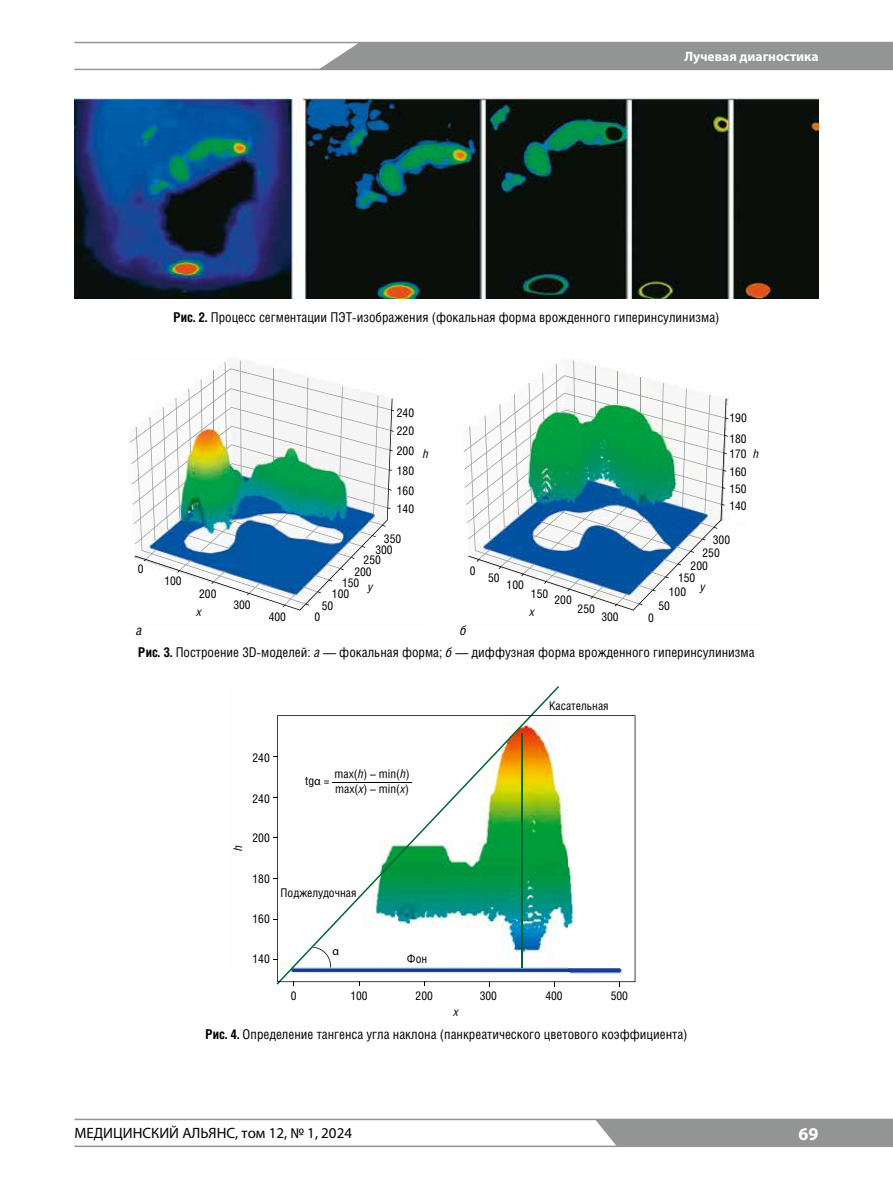
<style>
.page{position:relative;width:893px;height:1191px;background:#fff}
.page>*{position:absolute;margin:0;border:0;box-sizing:border-box;transform-origin:0 0}
.t1{font:700 18px "Myriad Pro";color:#fff}
.t2{font:15px "Myriad Pro";color:#000}
.t3{font:13.5px "Helios Cond C";color:#000}
.t4{font:700 13.5px "Myriad Pro";color:#fff}
.t5{font:italic 13.5px "Helios Cond C";color:#000}
.t6{font:12px/19.6px "Helios Cond C";color:#000}
.t7{font:italic 12px "Helios Cond C";color:#000}
.t8{font:12px "Myriad Pro";color:#000}
.s1{font-weight:700}
.s2{font-style:italic}
.s3{font-family:"Myriad Pro"}
</style>
<div class="page">
<hr style="left:74px;top:1145px;width:819px;height:2px;background:#939494">
<hr style="left:74px;top:1118px;width:819px;height:2px;background:#939494">
<hr style="left:74px;top:42px;width:819px;height:1px;background:#939494">
<hr style="left:74px;top:69px;width:819px;height:1px;background:#939494">
<div style="left:318px;top:43px;width:575px;height:26px;background:#939494"></div>
<div style="left:594px;top:1120px;width:299px;height:26px;background:#939494"></div>
<img style="left:74px;top:98px;width:745px;height:200px">
<svg style="left:463px;top:360px;width:265px;height:246px"></svg>
<svg style="left:130px;top:360px;width:264px;height:247px"></svg>
<svg style="left:276px;top:686px;width:283px;height:298px"></svg>
<svg style="left:277px;top:715px;width:358px;height:267px"></svg>
<svg style="left:313px;top:946px;width:18px;height:21px"></svg>
<hr style="left:332px;top:782px;width:80px;height:1px;background:#000">
<p class="t4" style="left:684px;top:48px;width:136px">Лучевая диагностика</p>
<p class="t3" style="left:173px;top:309px;width:548px"><span class="s1">Рис. 2.</span> Процесс сегментации ПЭТ-изображения (фокальная форма врожденного гиперинсулинизма)</p>
<p class="t6" style="left:138px;top:559px;width:7px">0</p>
<p class="t6" style="left:164px;top:571px;width:19px">100</p>
<p class="t6" style="left:199px;top:583px;width:19px">200</p>
<p class="t7" style="left:197px;top:605px;width:7px">x</p>
<p class="t6" style="left:233px;top:594px;width:19px">300</p>
<p class="t6" style="left:269px;top:606px;width:19px">400</p>
<p class="t6" style="left:397px;top:404px;width:19px;line-height:18px">240<br>220</p>
<p class="t6" style="left:397px;top:441px;width:19px;text-align:justify">200<br>180<br>160</p>
<p class="t6" style="left:397px;top:499px;width:19px">140</p>
<p class="t6" style="left:375px;top:533px;width:27px;line-height:10.9px;text-indent:8px">350<br>300</p>
<p class="t6" style="left:354px;top:553px;width:28px;line-height:12.1px;text-indent:9px">250<br>200</p>
<p class="t6" style="left:332px;top:576px;width:29px;line-height:11.7px;text-indent:10px">150<br>100</p>
<p class="t7" style="left:368px;top:580px;width:7px">y</p>
<p class="t6" style="left:322px;top:596px;width:13px">50</p>
<p class="t6" style="left:314px;top:606px;width:7px">0</p>
<p class="t7" style="left:423px;top:446px;width:7px">h</p>
<p class="t6" style="left:470px;top:561px;width:7px">0</p>
<p class="t6" style="left:488px;top:567px;width:13px">50</p>
<p class="t6" style="left:507px;top:575px;width:19px">100</p>
<p class="t6" style="left:531px;top:583px;width:19px">150</p>
<p class="t6" style="left:555px;top:590px;width:19px">200</p>
<p class="t6" style="left:578px;top:598px;width:19px">250</p>
<p class="t7" style="left:530px;top:605px;width:7px">x</p>
<p class="t6" style="left:601px;top:606px;width:19px">300</p>
<p class="t6" style="left:729px;top:407px;width:19px">190</p>
<p class="t6" style="left:729px;top:430px;width:19px;line-height:15.5px">180<br>170</p>
<p class="t6" style="left:729px;top:463px;width:19px;line-height:17px;text-align:justify">160<br>150<br>140</p>
<p class="t7" style="left:753px;top:446px;width:7px">h</p>
<p class="t6" style="left:713px;top:530px;width:19px">300</p>
<p class="t6" style="left:702px;top:543px;width:19px">250</p>
<p class="t6" style="left:691px;top:555px;width:19px">200</p>
<p class="t6" style="left:678px;top:568px;width:19px">150</p>
<p class="t6" style="left:669px;top:581px;width:19px">100</p>
<p class="t6" style="left:658px;top:596px;width:13px">50</p>
<p class="t6" style="left:648px;top:608px;width:7px">0</p>
<p class="t7" style="left:700px;top:580px;width:7px">y</p>
<p class="t5" style="left:136px;top:621px;width:7px">а</p>
<p class="t5" style="left:460px;top:621px;width:8px">б</p>
<p class="t3" style="left:138px;top:643px;width:618px"><span class="s1">Рис. 3.</span> Построение 3D-моделей: <span class="s2">а</span> — фокальная форма; <span class="s2">б</span> — диффузная форма врожденного гиперинсулинизма</p>
<p class="t7" style="left:231px;top:851px;width:7px;rotate:-90deg">h</p>
<p class="t6" style="left:252px;top:747px;width:19px">240</p>
<p class="t6" style="left:252px;top:788px;width:19px">240</p>
<p class="t6" style="left:252px;top:828px;width:19px">200</p>
<p class="t6" style="left:252px;top:868px;width:19px">180</p>
<p class="t6" style="left:252px;top:909px;width:19px">160</p>
<p class="t6" style="left:252px;top:949px;width:19px">140</p>
<p class="t6" style="left:305px;top:771px;width:26px">tg<span class="s3">α</span> =</p>
<p class="t6" style="left:335px;top:765px;width:77px;line-height:15px">max(<span class="s2">h</span>) – min(<span class="s2">h</span>) max(<span class="s2">x</span>) – min(<span class="s2">x</span>)</p>
<p class="t6" style="left:281px;top:882px;width:77px">Поджелудочная</p>
<p class="t8" style="left:332px;top:943px;width:8px">α</p>
<p class="t6" style="left:407px;top:949px;width:22px">Фон</p>
<p class="t6" style="left:291px;top:986px;width:7px">0</p>
<p class="t6" style="left:350px;top:986px;width:19px">100</p>
<p class="t6" style="left:416px;top:986px;width:19px">200</p>
<p class="t7" style="left:454px;top:1004px;width:7px">x</p>
<p class="t6" style="left:549px;top:695px;width:61px">Касательная</p>
<p class="t6" style="left:480px;top:986px;width:19px">300</p>
<p class="t6" style="left:545px;top:986px;width:19px">400</p>
<p class="t6" style="left:611px;top:986px;width:19px">500</p>
<p class="t3" style="left:205px;top:1026px;width:484px"><span class="s1">Рис. 4.</span> Определение тангенса угла наклона (панкреатического цветового коэффициента)</p>
<p class="t2" style="left:74px;top:1124px;width:279px">МЕДИЦИНСКИЙ АЛЬЯНС, том 12, № 1, 2024</p>
<h1 class="t1" style="left:799px;top:1122px;width:21px">69</h1>
</div>
